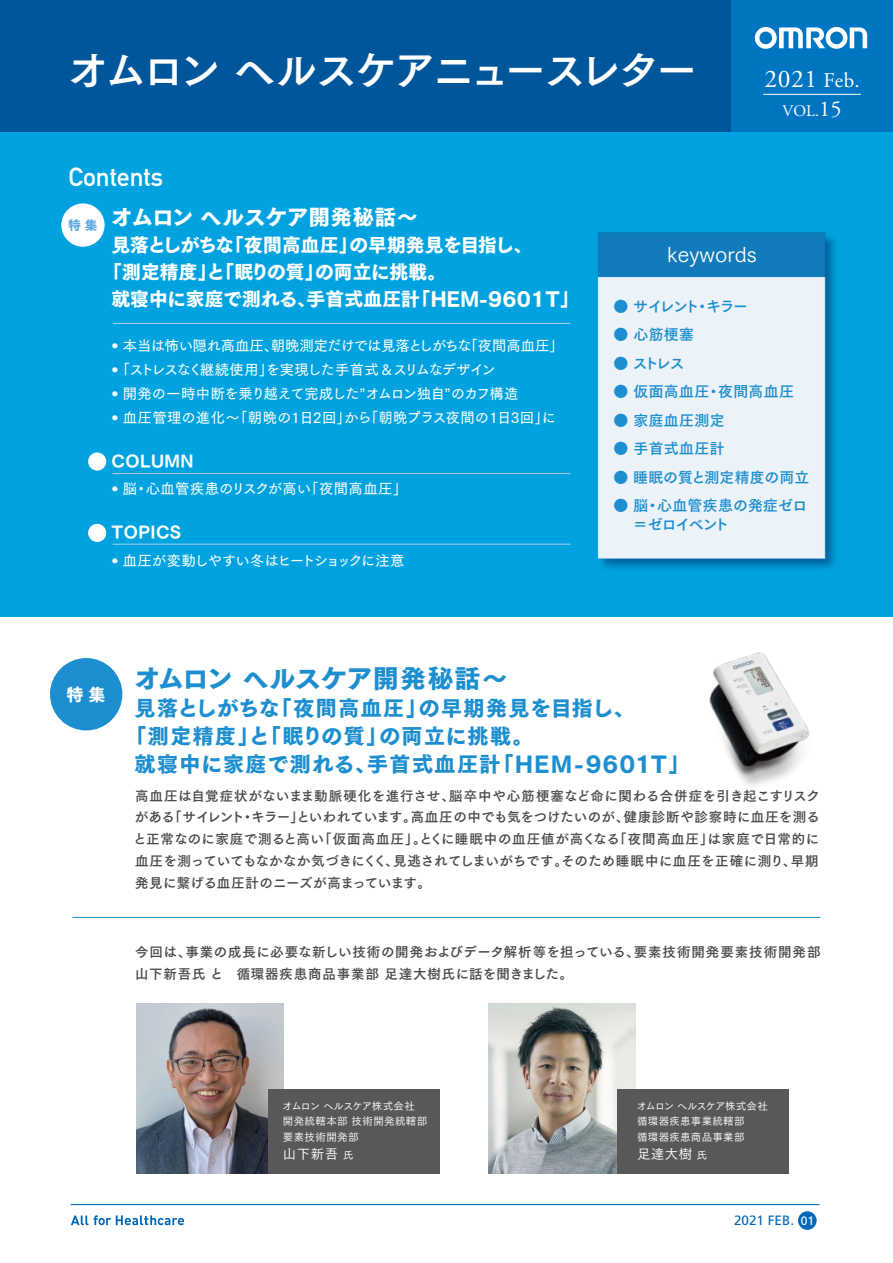
<style>
.page{position:relative;width:893px;height:1263px;background:#fff}
.page>*{position:absolute;margin:0;border:0;box-sizing:border-box;transform-origin:0 0}
.t1{font:41.7px "Tsuku Go Pro B";letter-spacing:-.08em;color:#fff}
.t2{font:700 25.8px "DIN Alternate";color:#fff}
.t3{font:25.5px "Tsuku Go Pro H";letter-spacing:.025em;color:#1d8ecf}
.t4{font:25.5px "Adobe Garamond Pro";color:#fff}
.t5{font:21.15px "Tsuku Go Pro H";letter-spacing:.02em;color:#fff}
.t6{font:21px "Tsuku Go Pro H";letter-spacing:.07em;color:#1d8ecf}
.t7{font:21px "Tsuku Go Pro H";letter-spacing:.05em;color:#1d8ecf}
.t8{font:21px "Tsuku Go Pro R";color:#fff}
.t9{font:18.75px "Tsuku Go Pro H";letter-spacing:.01em;color:#fff}
.t10{font:18.75px "Tsuku Go Pro H";letter-spacing:-.01em;color:#fff}
.t11{font:16.95px "Tsuku Go Pro H";color:#fff}
.t12{font:16.2px "Tsuku Go Pro E";letter-spacing:.03em;color:#fff}
.t13{font:16.05px "Adobe Garamond Pro";color:#fff}
.t14{font:14.85px/18.5px "Tsuku Go Pro B";letter-spacing:.015em;color:#1d8ecf}
.t15{font:14.85px "Tsuku Go Pro B";letter-spacing:-.005em;color:#1d8ecf}
.t16{font:14.85px "Tsuku Go Pro B";letter-spacing:-.095em;color:#1d8ecf}
.t17{font:14.4px "Tsuku Go Pro D";letter-spacing:.005em;color:#fff}
.t18{font:14.4px "Tsuku Go Pro D";letter-spacing:-.02em;color:#fff}
.t19{font:14.4px "Tsuku Go Pro D";letter-spacing:-.04em;color:#fff}
.t20{font:14.4px "Tsuku Go Pro D";letter-spacing:-.09em;color:#fff}
.t21{font:14.4px "Tsuku Go Pro D";letter-spacing:-.055em;color:#fff}
.t22{font:14.4px "Tsuku Go Pro D";letter-spacing:.03em;color:#fff}
.t23{font:13.5px/21.8px "Tsuku Go Pro B";letter-spacing:.04em;color:#4c4948;text-align:justify}
.t24{font:13.5px/21.8px "Tsuku Go Pro B";letter-spacing:.06em;color:#4c4948}
.t25{font:13.5px "Tsuku Go Pro M";letter-spacing:.03em;color:#fff}
.t26{font:13.5px "Frutiger";color:#0068b7}
.t27{font:10.5px/15.5px "Tsuku Go Pro M";letter-spacing:.025em;color:#fff}
.s1{font-size:21px}
.s2{font-size:22.5px}
.s3{font-size:10.5px}
.s4{font-size:12.15px;color:#fff}
</style>
<div class="page">
<div style="left:0;top:7px;width:893px;height:609px;background:#00a3df"></div>
<svg style="left:61px;top:203px;width:44px;height:44px"></svg>
<hr style="left:113px;top:323px;width:457px;height:1px;background:#a9ccec">
<div style="left:0;top:0;width:893px;height:132px;background:#00569a"></div>
<div style="left:731px;top:0;width:162px;height:132px;background:#0075c2"></div>
<hr style="left:763px;top:94px;width:98px;height:1px;background:#fff">
<svg style="left:755px;top:27px;width:112px;height:22px"></svg>
<div style="left:50px;top:658px;width:72px;height:72px;background:#1d8ecf;border-radius:50%"></div>
<img style="left:137px;top:1003px;width:146px;height:170px">
<div style="left:268px;top:1089px;width:171px;height:84px;background:#595757"></div>
<img style="left:488px;top:1003px;width:147px;height:170px">
<img style="left:568px;top:232px;width:267px;height:337px">
<svg style="left:88px;top:452px;width:19px;height:19px"></svg>
<svg style="left:88px;top:523px;width:19px;height:19px"></svg>
<hr style="left:113px;top:544px;width:457px;height:1px;background:#a9ccec">
<hr style="left:113px;top:473px;width:457px;height:1px;background:#a9ccec">
<hr style="left:72px;top:917px;width:749px;height:1px;background:#1d8ecf">
<div style="left:618px;top:1089px;width:171px;height:84px;background:#595757"></div>
<img style="left:709px;top:652px;width:101px;height:134px">
<hr style="left:71px;top:1204px;width:748px;height:1px;background:#0068b7">
<div style="left:798px;top:1211px;width:19px;height:19px;background:#0068b7;border-radius:50%"></div>
<svg style="left:71px;top:1215px;width:113px;height:10px"></svg>
<h1 class="t1" style="left:67px;top:34px;width:632px">オムロン ヘルスケアニュースレター</h1>
<h2 class="t2" style="left:69px;top:157px;width:96px">Contents</h2>
<h3 class="t4" style="left:765px;top:64px;width:97px">2021 <span class="s1">Feb.</span></h3>
<p class="t13" style="left:783px;top:101px;width:61px">VOL.<span class="s2">15</span></p>
<h3 class="t5" style="left:68px;top:206px;width:351px"><sub>特</sub> <sub>集</sub> オムロン ヘルスケア開発秘話～</h3>
<h3 class="t10" style="left:111px;top:235px;width:422px">見落としがちな「夜間高血圧」の早期発見を目指し、</h3>
<h3 class="t9" style="left:103px;top:261px;width:344px">「測定精度」と「眠りの質」の両立に挑戦。</h3>
<h3 class="t9" style="left:111px;top:288px;width:469px">就寝中に家庭で測れる、手首式血圧計「HEM-9601T」</h3>
<p class="t18" style="left:112px;top:333px;width:453px"><sup>●</sup> 本当は怖い隠れ高血圧、朝晩測定だけでは見落としがちな「夜間高血圧」</p>
<p class="t20" style="left:112px;top:357px;width:385px"><sup>●</sup>「ストレスなく継続使用」を実現した手首式＆スリムなデザイン</p>
<p class="t19" style="left:112px;top:381px;width:408px"><sup>●</sup> 開発の一時中断を乗り越えて完成した”オムロン独自”のカフ構造</p>
<p class="t17" style="left:112px;top:405px;width:445px"><sup>●</sup> 血圧管理の進化～「朝晩の1日2回」から「朝晩プラス夜間の1日3回」に</p>
<p class="t12" style="left:112px;top:446px;width:84px">COLUMN</p>
<p class="t22" style="left:112px;top:477px;width:297px"><sup>●</sup> 脳・心血管疾患のリスクが高い「夜間高血圧」</p>
<p class="t12" style="left:112px;top:518px;width:71px">TOPICS</p>
<p class="t21" style="left:112px;top:549px;width:294px"><sup>●</sup> 血圧が変動しやすい冬はヒートショックに注意</p>
<h3 class="t8" style="left:667px;top:237px;width:91px">keywords</h3>
<p class="t16" style="left:613px;top:293px;width:136px">● サイレント・キラー</p>
<p class="t14" style="left:613px;top:324px;width:82px">● 心筋梗塞</p>
<p class="t14" style="left:613px;top:352px;width:73px">● ストレス</p>
<p class="t14" style="left:613px;top:381px;width:182px">● 仮面高血圧・夜間高血圧</p>
<p class="t14" style="left:613px;top:409px;width:113px">● 家庭血圧測定</p>
<p class="t14" style="left:613px;top:438px;width:113px">● 手首式血圧計</p>
<p class="t15" style="left:613px;top:464px;width:198px">● 睡眠の質と測定精度の両立</p>
<p class="t14" style="left:633px;top:495px;width:176px;text-indent:-19px">● 脳・心血管疾患の発症ゼロ＝ゼロイベント</p>
<p class="t11" style="left:66px;top:685px;width:41px">特 集</p>
<h3 class="t3" style="left:134px;top:664px;width:375px">オムロン ヘルスケア開発秘話～</h3>
<h3 class="t7" style="left:135px;top:697px;width:502px">見落としがちな「夜間高血圧」の早期発見を目指し、</h3>
<h3 class="t6" style="left:125px;top:724px;width:410px">「測定精度」と「眠りの質」の両立に挑戦。</h3>
<h3 class="t6" style="left:135px;top:752px;width:556px">就寝中に家庭で測れる、手首式血圧計「HEM-9601T」</h3>
<p class="t23" style="left:133px;top:783px;width:688px">高血圧は自覚症状がないまま動脈硬化を進行させ、脳卒中や心筋梗塞など命に関わる合併症を引き起こすリスクがある「サイレント・キラー」といわれています。高血圧の中でも気をつけたいのが、健康診断や診察時に血圧を測ると正常なのに家庭で測ると高い「仮面高血圧」。とくに睡眠中の血圧値が高くなる「夜間高血圧」は家庭で日常的に血圧を測っていてもなかなか気づきにくく、見逃されてしまいがちです。そのため睡眠中に血圧を正確に測り、早期発見に繋げる血圧計のニーズが高まっています。</p>
<p class="t24" style="left:135px;top:939px;width:687px">今回は、事業の成長に必要な新しい技術の開発およびデータ解析等を担っている、要素技術開発要素技術開発部山下新吾氏 と　循環器疾患商品事業部 足達大樹氏に話を聞きました。</p>
<p class="t27" style="left:282px;top:1097px;width:147px">オムロン ヘルスケア株式会社開発統轄本部 技術開発統轄部要素技術開発部</p>
<p class="t25" style="left:283px;top:1142px;width:72px">山下新吾 <span class="s3">氏</span></p>
<p class="t27" style="left:636px;top:1097px;width:133px">オムロン ヘルスケア株式会社循環器疾患事業統轄部<br>循環器疾患商品事業部</p>
<p class="t25" style="left:637px;top:1142px;width:72px">足達大樹 <span class="s3">氏</span></p>
<p class="t26" style="left:734px;top:1212px;width:82px">2021 FEB. <span class="s4">01</span></p>
</div>
